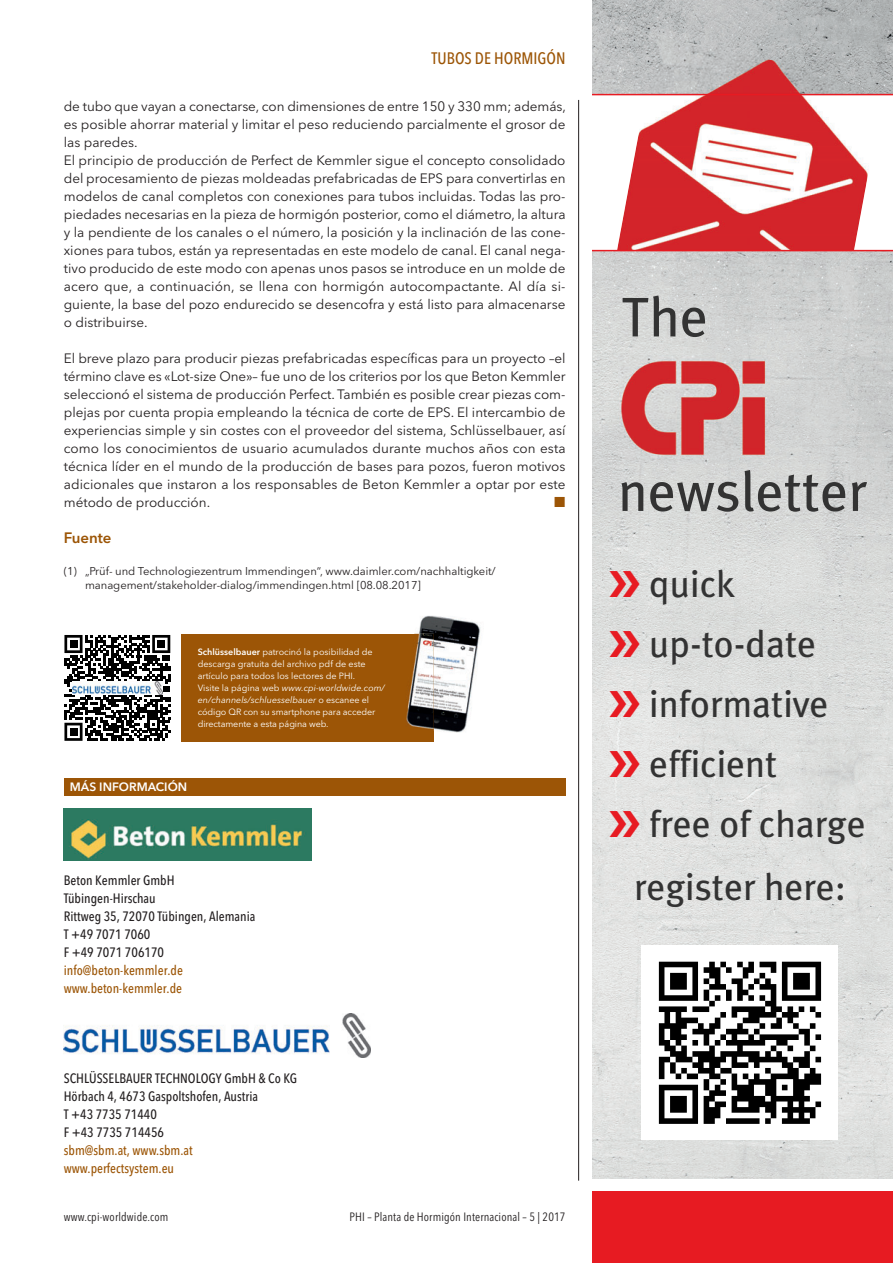
<style>
.page{position:relative;width:893px;height:1263px;background:#fff}
.page>*{position:absolute;margin:0;border:0;box-sizing:border-box;transform-origin:0 0}
.t1{font:55.8px "Meta Plus";color:#333}
.t2{font:37.5px "Meta Plus";color:#333}
.t3{font:500 16.5px "Avenir Next Condensed";color:#9c5506}
.t4{font:600 15px "Avenir Next";color:#9c5506}
.t5{font:13.5px/18px "Avenir Next";color:#231f20}
.t6{font:500 13.5px/18px "Avenir Next Condensed";color:#231f20}
.t7{font:500 13.5px/18px "Avenir Next Condensed";color:#9c5506}
.t8{font:13.5px "European Pi Three";color:#9c5506}
.t9{font:12px "Avenir Next Condensed";letter-spacing:.01em;color:#231f20}
.t10{font:600 12px "Avenir Next";color:#fff}
.t11{font:11.25px/14.2px "Avenir Next";letter-spacing:-.005em;color:#231f20}
.t12{font:9px/12px "Avenir Next";color:#fff}
.s1{font-weight:600}
.s2{font-style:italic}
.s3{color:#e71b22}
</style>
<div class="page">
<img style="left:592px;top:0;width:301px;height:94px">
<img style="left:616px;top:95px;width:265px;height:155px">
<img style="left:646px;top:41px;width:216px;height:53px">
<div style="left:592px;top:1191px;width:301px;height:72px;background:#e71b22"></div>
<img style="left:592px;top:251px;width:301px;height:927px">
<hr style="left:592px;top:250px;width:301px;height:1px;background:#e71b22">
<hr style="left:592px;top:94px;width:301px;height:1px;background:#e71b22">
<img style="left:618px;top:356px;width:151px;height:105px">
<div style="left:641px;top:945px;width:196px;height:195px;background:#fff"></div>
<svg style="left:659px;top:962px;width:162px;height:162px"></svg>
<div style="left:64px;top:778px;width:502px;height:18px;background:#9c5506"></div>
<img style="left:64px;top:808px;width:248px;height:53px">
<img style="left:64px;top:1013px;width:306px;height:44px">
<hr style="left:578px;top:100px;width:1px;height:1080px;background:#231f20">
<div style="left:181px;top:634px;width:253px;height:107px;background:#9c5506"></div>
<svg style="left:64px;top:635px;width:106px;height:106px"></svg>
<div style="left:70px;top:640px;width:7px;height:8px;background:#000"></div>
<div style="left:157px;top:640px;width:8px;height:8px;background:#000"></div>
<div style="left:70px;top:728px;width:7px;height:8px;background:#000"></div>
<img style="left:72px;top:681px;width:91px;height:13px">
<img style="left:414px;top:615px;width:67px;height:118px">
<img style="left:406px;top:634px;width:28px;height:97px">
<p class="t3" style="left:432px;top:51px;width:135px">TUBOS DE HORMIGÓN</p>
<p class="t5" style="left:64px;top:98px;width:504px">de tubo que vayan a conectarse, con dimensiones de entre 150 y 330 mm; además, es posible ahorrar material y limitar el peso reduciendo parcialmente el grosor de las paredes.<br>El principio de producción de Perfect de Kemmler sigue el concepto consolidado del procesamiento de piezas moldeadas prefabricadas de EPS para convertirlas en modelos de canal completos con conexiones para tubos incluidas. Todas las pro&shy;piedades necesarias en la pieza de hormigón posterior, como el diámetro, la altura y la pendiente de los canales o el número, la posición y la inclinación de las cone&shy;xiones para tubos, están ya representadas en este modelo de canal. El canal nega&shy;tivo producido de este modo con apenas unos pasos se introduce en un molde de acero que, a continuación, se llena con hormigón autocompactante. Al día si&shy;guiente, la base del pozo endurecido se desencofra y está listo para almacenarse o distribuirse.</p>
<p class="t5" style="left:64px;top:350px;width:503px;text-align:justify">El breve plazo para producir piezas prefabricadas específicas para un proyecto –el término clave es «Lot-size One»– fue uno de los criterios por los que Beton Kemmler seleccionó el sistema de producción Perfect. También es posible crear piezas com&shy;plejas por cuenta propia empleando la técnica de corte de EPS. El intercambio de experiencias simple y sin costes con el proveedor del sistema, Schlüsselbauer, así como los conocimientos de usuario acumulados durante muchos años con esta técnica líder en el mundo de la producción de bases para pozos, fueron motivos adicionales que instaron a los responsables de Beton Kemmler a optar por este método de producción.</p>
<p class="t8" style="left:554px;top:494px;width:13px">-</p>
<p class="t4" style="left:64px;top:531px;width:49px">Fuente</p>
<p class="t11" style="left:85px;top:565px;width:412px;text-indent:-21px">(1) „Prüf- und Technologiezentrum Immendingen“, www.daimler.com/nachhaltigkeit/ management/stakeholder-dialog/immendingen.html [08.08.2017]</p>
<p class="t12" style="left:198px;top:646px;width:189px"><span class="s1">Schlüsselbauer</span> patrocinó la posibilidad de descarga gratuita del archivo pdf de este artículo para todos los lectores de PHI.<br>Visite la página web <span class="s2">www.cpi-worldwide.com/ en/channels/schluesselbauer</span> o escanee el código QR con su smartphone pa ra acceder directamente a esta página web.</p>
<p class="t10" style="left:70px;top:782px;width:119px">MÁS INFORMACIÓN</p>
<p class="t6" style="left:64px;top:872px;width:193px">Beton Kemmler GmbH<br>Tübingen-Hirschau<br>Rittweg 35, 72070 Tübingen, Alemania<br>T +49 7071 7060<br>F +49 7071 706170</p>
<p class="t7" style="left:64px;top:962px;width:121px">info@beton-kemmler.de www.beton-kemmler.de</p>
<p class="t6" style="left:64px;top:1070px;width:235px">SCHLÜSSELBAUER TECHNOLOGY GmbH &amp; Co KG<br>Hörbach 4, 4673 Gaspoltshofen, Austria<br>T +43 7735 71440<br>F +43 7735 714456</p>
<p class="t7" style="left:64px;top:1142px;width:130px">sbm@sbm.at, www.sbm.at www.perfectsystem.eu</p>
<p class="t9" style="left:64px;top:1211px;width:106px">www.cpi-worldwide.com</p>
<p class="t9" style="left:349px;top:1211px;width:218px">PHI – Planta de Hormigón Internacional – 5 | 2017</p>
<h1 class="t1" style="left:621px;top:295px;width:88px">The</h1>
<h1 class="t1" style="left:618px;top:470px;width:251px">newsletter</h1>
<h2 class="t2" style="left:608px;top:570px;width:128px"><span class="s3">❯❯</span> quick</h2>
<h2 class="t2" style="left:608px;top:630px;width:209px"><span class="s3">❯❯</span> up-to-date</h2>
<h2 class="t2" style="left:608px;top:690px;width:222px"><span class="s3">❯❯</span> informative</h2>
<h2 class="t2" style="left:608px;top:750px;width:171px"><span class="s3">❯❯</span> efficient</h2>
<h2 class="t2" style="left:608px;top:810px;width:259px"><span class="s3">❯❯</span> free of charge</h2>
<h2 class="t2" style="left:634px;top:873px;width:214px">register here:</h2>
</div>
